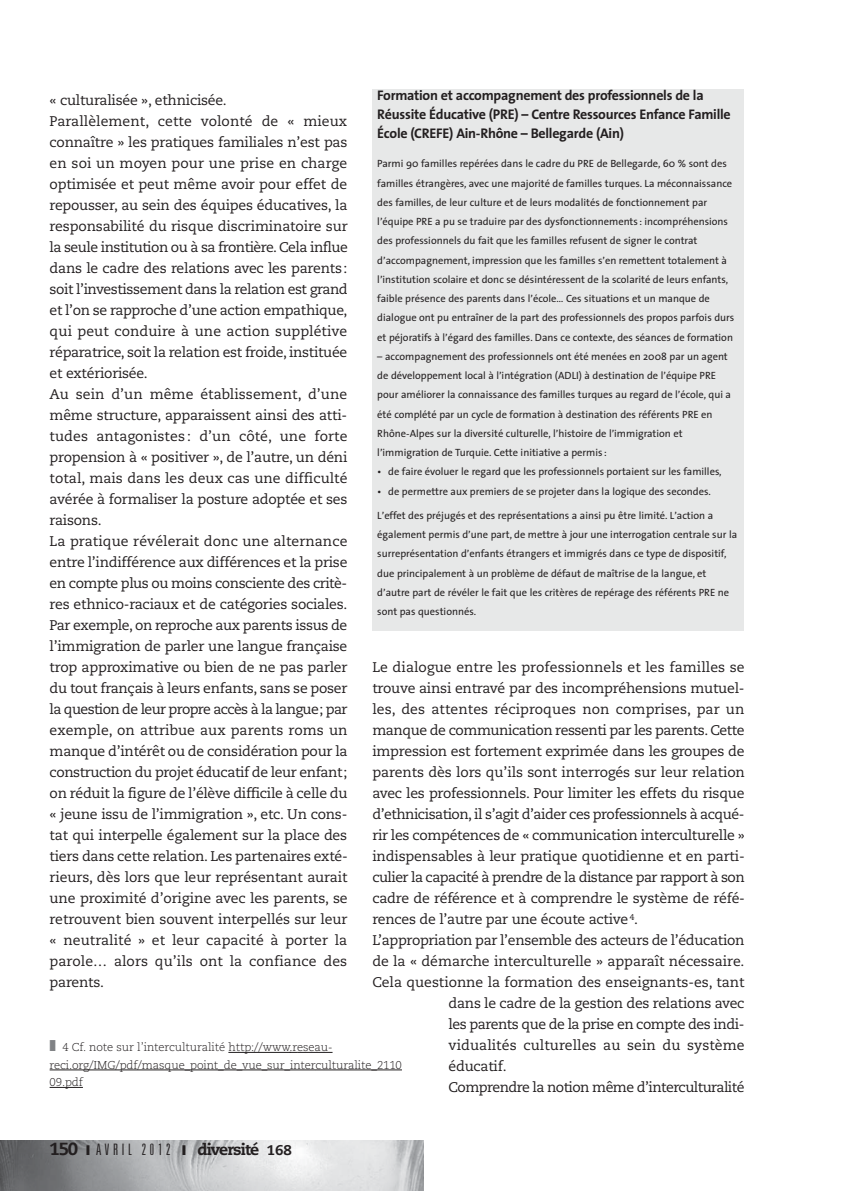
<style>
.page{position:relative;width:844px;height:1191px;background:#fff}
.page>*{position:absolute;margin:0;border:0;box-sizing:border-box;transform-origin:0 0}
.t1{font:300 ultra-condensed 15.75px "Univers";letter-spacing:.235em;color:#231f20}
.t2{font:14px/21px "Caecilia";letter-spacing:-.015em;color:#231f20}
.t3{font:700 14px/19.2px "Thesis Sans";letter-spacing:-.02em;color:#231f20}
.t4{font:14px "Caecilia";letter-spacing:-.035em;color:#231f20}
.t5{font:14px "Caecilia";letter-spacing:.005em;color:#231f20}
.t6{font:14px "Caecilia";letter-spacing:-.04em;color:#231f20}
.t7{font:300 11.38px/17.5px "Caecilia";letter-spacing:-.01em;color:#231f20}
.t8{font:10.5px/19.2px "Thesis Sans";color:#231f20}
.s1{color:#808285}
.s2{font-family:"Caecilia";font-weight:800;font-stretch:normal;font-size:17.5px}
.s3{font-family:"Caecilia";font-weight:800;font-stretch:normal}
.s4{font-family:"Caecilia";font-weight:800;font-stretch:normal;font-size:14px}
</style>
<div class="page">
<img style="left:0;top:1140px;width:423px;height:51px">
<hr style="left:228px;top:1052px;width:63px;height:1px;background:#231f20">
<hr style="left:297px;top:1052px;width:35px;height:1px;background:#231f20">
<svg style="left:50px;top:1069px;width:33px;height:1px"></svg>
<hr style="left:83px;top:1069px;width:232px;height:1px;background:#231f20">
<hr style="left:315px;top:1069px;width:33px;height:1px;background:#231f20">
<hr style="left:348px;top:1069px;width:54px;height:1px;background:#231f20">
<hr style="left:50px;top:1087px;width:33px;height:1px;background:#231f20">
<div style="left:372px;top:89px;width:371px;height:542px;background:#e7e8e8"></div>
<p class="t3" style="left:377px;top:86px;width:355px">Formation et accompagnement des professionnels de la<br>Réussite Éducative (PRE) – Centre Ressources Enfance Famille<br>École (CREFE) Ain-Rhône – Bellegarde (Ain)</p>
<p class="t8" style="left:377px;top:155px;width:358px">Parmi 90 familles repérées dans le cadre du PRE de Bellegarde, 60 % sont des familles étrangères, avec une majorité de familles turques. La méconnaissance des familles, de leur culture et de leurs modalités de fonctionnement par l’équipe PRE a pu se traduire par des dysfonctionnements : incompréhensions des professionnels du fait que les familles refusent de signer le contrat d’accompagnement, impression que les familles s’en remettent totalement à l’institution scolaire et donc se désintéressent de la scolarité de leurs enfants, faible présence des parents dans l’école… Ces situations et un manque de dialogue ont pu entraîner de la part des professionnels des propos parfois durs et péjoratifs à l’égard des familles. Dans ce contexte, des séances de formation</p>
<p class="t8" style="left:377px;top:348px;width:355px">– accompagnement des professionnels ont été menées en 2008 par un agent de développement local à l’intégration (ADLI) à destination de l’équipe PRE pour améliorer la connaissance des familles turques au regard de l’école, qui a été complété par un cycle de formation à destination des référents PRE en Rhône-Alpes sur la diversité culturelle, l’histoire de l’immigration et l’immigration de Turquie. Cette initiative a permis :</p>
<p class="t8" style="left:377px;top:463px;width:346px">• de faire évoluer le regard que les professionnels portaient sur les familles,</p>
<p class="t8" style="left:377px;top:482px;width:335px">• de permettre aux premiers de se projeter dans la logique des secondes.</p>
<p class="t8" style="left:377px;top:507px;width:361px">L’effet des préjugés et des représentations a ainsi pu être limité. L’action a également permis d’une part, de mettre à jour une interrogation centrale sur la surreprésentation d’enfants étrangers et immigrés dans ce type de dispositif, due principalement à un problème de défaut de maîtrise de la langue, et d’autre part de révéler le fait que les critères de repérage des référents PRE ne sont pas questionnés.</p>
<p class="t2" style="left:50px;top:91px;width:299px">« culturalisée », ethnicisée.<br>Parallèlement, cette volonté de « mieux connaître » les pratiques familiales n’est pas en soi un moyen pour une prise en charge optimisée et peut même avoir pour effet de repousser, au sein des équipes éducatives, la responsabilité du risque discriminatoire sur la seule institution ou à sa frontière. Cela influe dans le cadre des relations avec les parents: soit l’investissement dans la relation est grand et l’on se rapproche d’une action empathique, qui peut conduire à une action supplétive réparatrice, soit la relation est froide, instituée et extériorisée.<br>Au sein d’un même établissement, d’une même structure, apparaissent ainsi des atti&shy;tudes antagonistes : d’un côté, une forte propension à « positiver », de l’autre, un déni total, mais dans les deux cas une difficulté avérée à formaliser la posture adoptée et ses raisons.<br>La pratique révélerait donc une alternance entre l’indifférence aux différences et la prise en compte plus ou moins consciente des critè&shy;res ethnico-raciaux et de catégories sociales.<br>Par exemple, on reproche aux parents issus de l’immigration de parler une langue française trop approximative ou bien de ne pas parler du tout français à leurs enfants, sans se poser la question de leur propre accès à la langue; par exemple, on attribue aux parents roms un manque d’intérêt ou de considération pour la construction du projet éducatif de leur enfant; on réduit la figure de l’élève difficile à celle du « jeune issu de l’immigration », etc. Un cons&shy;tat qui interpelle également sur la place des tiers dans cette relation. Les partenaires exté&shy;rieurs, dès lors que leur représentant aurait une proximité d’origine avec les parents, se retrouvent bien souvent interpellés sur leur « neutralité » et leur capacité à porter la parole… alors qu’ils ont la confiance des parents.</p>
<p class="t5" style="left:372px;top:661px;width:374px">Le dialogue entre les professionnels et les familles se</p>
<p class="t2" style="left:372px;top:679px;width:373px">trouve ainsi entravé par des incompréhensions mutuel-</p>
<p class="t5" style="left:372px;top:703px;width:373px">les, des attentes réciproques non comprises, par un</p>
<p class="t2" style="left:372px;top:721px;width:374px">manque de communication ressenti par les parents. Cette</p>
<p class="t2" style="left:372px;top:742px;width:373px">impression est fortement exprimée dans les groupes de</p>
<p class="t2" style="left:372px;top:763px;width:374px">parents dès lors qu’ils sont interrogés sur leur relation</p>
<p class="t2" style="left:372px;top:784px;width:373px">avec les professionnels. Pour limiter les effets du risque</p>
<p class="t4" style="left:372px;top:808px;width:373px">d’ethnicisation, il s’agit d’aider ces professionnels à acqué-</p>
<p class="t2" style="left:372px;top:826px;width:374px">rir les compétences de « communication interculturelle »</p>
<p class="t2" style="left:372px;top:847px;width:374px">indispensables à leur pratique quotidienne et en parti-</p>
<p class="t6" style="left:372px;top:871px;width:374px">culier la capacité à prendre de la distance par rapport à son</p>
<p class="t2" style="left:372px;top:889px;width:374px">cadre de référence et à comprendre le système de réfé-</p>
<p class="t2" style="left:372px;top:910px;width:267px">rences de l’autre par une écoute active <sup>4</sup>.</p>
<p class="t2" style="left:372px;top:931px;width:373px">L’appropriation par l’ensemble des acteurs de l’éducation</p>
<p class="t2" style="left:372px;top:952px;width:373px">de la « démarche interculturelle » apparaît nécessaire.</p>
<p class="t2" style="left:372px;top:973px;width:374px">Cela questionne la formation des enseignants-es, tant</p>
<p class="t2" style="left:448px;top:994px;width:297px">dans le cadre de la gestion des relations avec</p>
<p class="t4" style="left:448px;top:1018px;width:297px">les parents que de la prise en compte des indi-</p>
<p class="t5" style="left:448px;top:1039px;width:297px">vidualités culturelles au sein du système</p>
<p class="t2" style="left:448px;top:1057px;width:60px">éducatif.</p>
<p class="t4" style="left:448px;top:1081px;width:297px">Comprendre la notion même d’interculturalité</p>
<p class="t7" style="left:50px;top:1039px;width:354px"><span class="s1">❚</span> 4 Cf. note sur l’interculturalité http://www.reseau&shy;reci.org/IMG/pdf/masque_point_de_vue_sur_interculturalite_2110<br>09.pdf</p>
<p class="t1" style="left:50px;top:1144px;width:243px"><span class="s2">150</span> ❙ AVRIL 2012 ❙ <span class="s3">diversité</span> <span class="s4">168</span></p>
</div>
